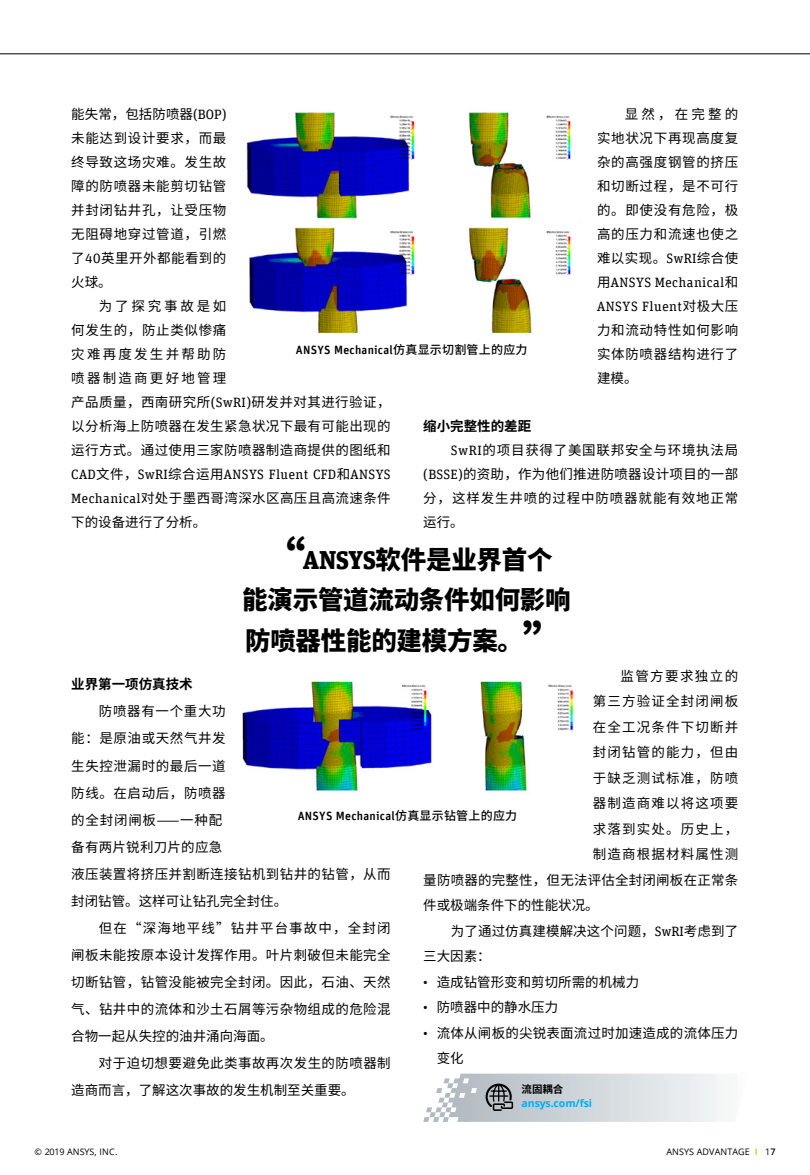
<style>
.page{position:relative;width:810px;height:1175px;background:#fff}
.page>*{position:absolute;margin:0;border:0;box-sizing:border-box;transform-origin:0 0}
.t1{font:900 25.5px/40.5px "Noto Sans Hans";letter-spacing:-.01em;color:#000;text-align:center}
.t2{font:13.5px/24px "Noto Sans Hans";letter-spacing:.03em;color:#000}
.t3{font:13.5px "Noto Sans Hans";letter-spacing:.085em;color:#000}
.t4{font:13.5px/24px "Unit Slab Offc Pro";letter-spacing:.03em;color:#000}
.t5{font:13.5px "Noto Sans Hans";color:#000}
.t6{font:13.5px "Noto Sans Hans";letter-spacing:.005em;color:#000}
.t7{font:13.5px "Noto Sans Hans";letter-spacing:.055em;color:#000}
.t8{font:13.5px "Noto Sans Hans";letter-spacing:.065em;color:#000}
.t9{font:700 13.5px "Noto Sans Hans";color:#000}
.t10{font:13.5px "Noto Sans Hans";letter-spacing:.105em;color:#000}
.t11{font:500 12px "Unit Offc Pro";letter-spacing:.02em;color:#000}
.t12{font:700 10.5px "Open Sans";letter-spacing:-.01em;color:#00aeef}
.t13{font:700 10.5px "Noto Sans Hans";color:#000}
.t14{font:9px "Open Sans";letter-spacing:.01em;color:#000}
.s1{font-family:"Unit Slab Offc Pro"}
.s2{font-family:"Noto Sans Hans"}
.s3{font-size:45px}
.s4{font-weight:700;color:#f3c317}
.s5{font-weight:600}
</style>
<div class="page">
<hr style="left:0;top:53px;width:810px;height:1px;background:#000">
<img style="left:246px;top:112px;width:325px;height:222px">
<img style="left:242px;top:681px;width:332px;height:110px">
<svg style="left:423px;top:1073px;width:301px;height:48px;background:#d1d6da"></svg>
<p class="t2" style="left:71px;top:102px;width:157px;text-align:justify">能失常，包括防喷器<span class="s1">(BOP)</span>未能达到设计要求，而最终导致这场灾难。发生故障的防喷器未能剪切钻管并封闭钻井孔，让受压物无阻碍地穿过管道，引燃了<span class="s1">40</span>英里开外都能看到的火球。</p>
<p class="t2" style="left:71px;top:294px;width:321px;text-indent:28px">为了探究事故是如<br>何发生的，防止类似惨痛<br>灾难再度发生并帮助防<br>喷器制造商更好地管理<br>产品质量，西南研究所<span class="s1">(SwRI)</span>研发并对其进行验证，以分析海上防喷器在发生紧急状况下最有可能出现的运行方式。通过使用三家防喷器制造商提供的图纸和</p>
<p class="t4" style="left:71px;top:462px;width:321px">CAD<span class="s2">文件，</span>SwRI<span class="s2">综合运用</span>ANSYS Fluent CFD<span class="s2">和</span>ANSYS</p>
<p class="t2" style="left:71px;top:487px;width:321px"><span class="s1">Mechanical</span>对处于墨西哥湾深水区高压且高流速条件下的设备进行了分析。</p>
<p class="t2" style="left:597px;top:103px;width:143px;text-align:justify;text-indent:28px">显然，在完整的实地状况下再现高度复杂的高强度钢管的挤压和切断过程，是不可行的。即使没有危险，极高的压力和流速也使之难以实现。<span class="s1">SwRI</span>综合使</p>
<p class="t4" style="left:597px;top:270px;width:143px"><span class="s2">用</span>ANSYS Mechanical<span class="s2">和<br></span>ANSYS Fluent<span class="s2">对极大压</span></p>
<p class="t2" style="left:597px;top:319px;width:143px;text-align:justify">力和流动特性如何影响实体防喷器结构进行了建模。</p>
<p class="t11" style="left:296px;top:341px;width:233px">ANSYS Mechanical<span class="s2">仿真显示切割管上的应力</span></p>
<p class="t9" style="left:423px;top:419px;width:109px">缩小完整性的差距</p>
<p class="t7" style="left:451px;top:443px;width:289px"><span class="s1">SwRI</span>的项目获得了美国联邦安全与环境执法局</p>
<p class="t2" style="left:423px;top:463px;width:316px"><span class="s1">(BSSE)</span>的资助，作为他们推进防喷器设计项目的一部</p>
<p class="t8" style="left:423px;top:491px;width:317px">分，这样发生井喷的过程中防喷器就能有效地正常</p>
<p class="t2" style="left:423px;top:511px;width:42px">运行。</p>
<h1 class="t1" style="left:242px;top:539px;width:330px"><span class="s3">“</span><span class="s1">ANSYS</span>软件是业界首个<br>能演示管道流动条件如何影响防喷器性能的建模方案。<span class="s3">”</span></h1>
<p class="t10" style="left:620px;top:668px;width:119px">监管方要求独立的</p>
<p class="t3" style="left:593px;top:693px;width:147px">第三方验证全封闭闸板</p>
<p class="t3" style="left:593px;top:719px;width:147px">在全工况条件下切断并</p>
<p class="t3" style="left:593px;top:744px;width:147px">封闭钻管的能力，但由</p>
<p class="t3" style="left:593px;top:770px;width:147px">于缺乏测试标准，防喷</p>
<p class="t3" style="left:593px;top:795px;width:147px">器制造商难以将这项要</p>
<p class="t3" style="left:593px;top:821px;width:147px">求落到实处。历史上，</p>
<p class="t3" style="left:593px;top:846px;width:147px">制造商根据材料属性测</p>
<p class="t2" style="left:423px;top:868px;width:316px">量防喷器的完整性，但无法评估全封闭闸板在正常条</p>
<p class="t5" style="left:423px;top:897px;width:177px">件或极端条件下的性能状况。</p>
<p class="t6" style="left:451px;top:923px;width:289px">为了通过仿真建模解决这个问题，<span class="s1">SwRI</span>考虑到了</p>
<p class="t2" style="left:423px;top:944px;width:69px">三大因素：</p>
<p class="t5" style="left:423px;top:974px;width:217px"><span class="s1">•</span> 造成钻管形变和剪切所需的机械力</p>
<p class="t5" style="left:423px;top:999px;width:136px"><span class="s1">•</span> 防喷器中的静水压力</p>
<p class="t2" style="left:437px;top:1020px;width:303px;line-height:25.5px;text-indent:-14px"><span class="s1">•</span> 流体从闸板的尖锐表面流过时加速造成的流体压力变化</p>
<p class="t9" style="left:71px;top:677px;width:123px">业界第一项仿真技术</p>
<p class="t2" style="left:71px;top:698px;width:321px;line-height:27px;text-indent:28px">防喷器有一个重大功<br>能：是原油或天然气井发<br>生失控泄漏时的最后一道<br>防线。在启动后，防喷器<br>的全封闭闸板⸺一种配<br>备有两片锐利刀片的应急<br>液压装置将挤压并割断连接钻机到钻井的钻管，从而封闭钻管。这样可让钻孔完全封住。</p>
<p class="t2" style="left:71px;top:914px;width:321px;line-height:27px;text-align:justify;text-indent:28px">但在“深海地平线”钻井平台事故中，全封闭闸板未能按原本设计发挥作用。叶片刺破但未能完全切断钻管，钻管没能被完全封闭。因此，石油、天然气、钻井中的流体和沙土石屑等污杂物组成的危险混合物一起从失控的油井涌向海面。</p>
<p class="t2" style="left:71px;top:1049px;width:321px;line-height:27px;text-indent:28px">对于迫切想要避免此类事故再次发生的防喷器制造商而言，了解这次事故的发生机制至关重要。</p>
<p class="t11" style="left:298px;top:807px;width:221px">ANSYS Mechanical<span class="s2">仿真显示钻管上的应力</span></p>
<p class="t13" style="left:522px;top:1083px;width:43px">流固耦合</p>
<p class="t12" style="left:522px;top:1095px;width:72px">ansys.com/fsi</p>
<p class="t14" style="left:34px;top:1145px;width:84px">© 2019 ANSYS, INC.</p>
<p class="t14" style="left:667px;top:1145px;width:111px">ANSYS ADVANTAGE <span class="s4">I</span> 1<span class="s5">7</span></p>
</div>
